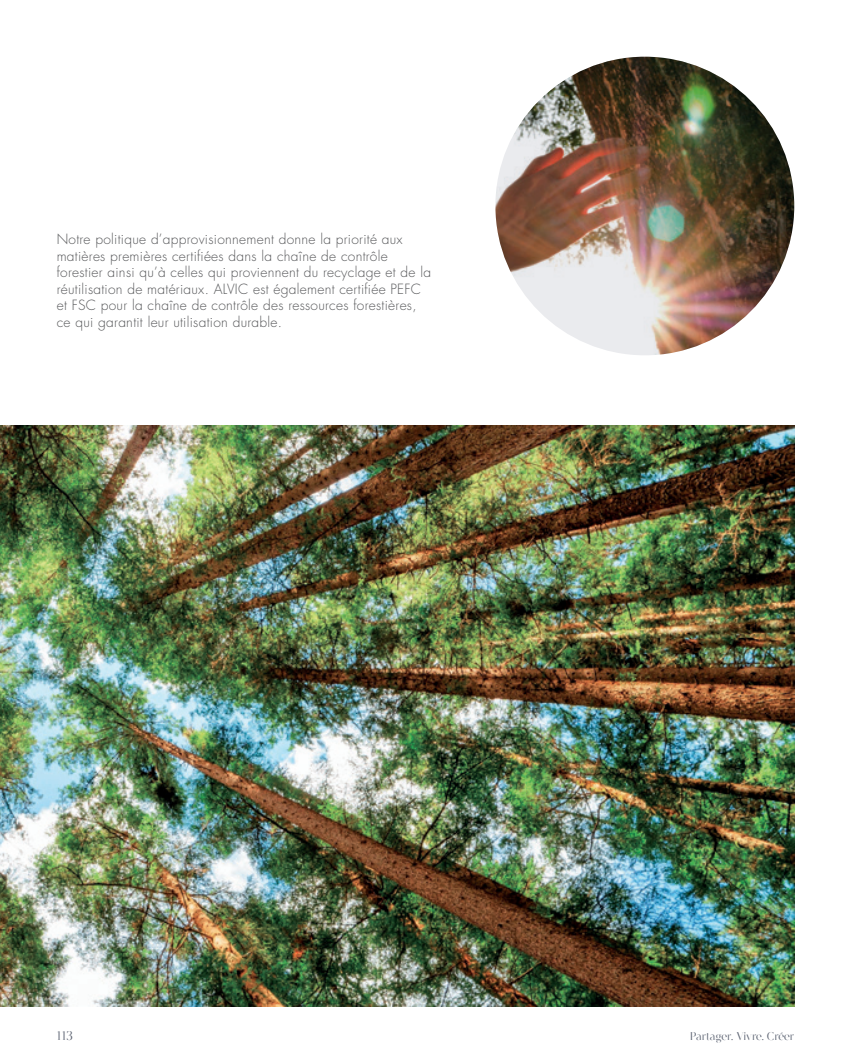
<style>
.page{position:relative;width:851px;height:1063px;background:#fff}
.page>*{position:absolute;margin:0;border:0;box-sizing:border-box;transform-origin:0 0}
.t1{font:300 13.75px/16.5px "Futura Std";letter-spacing:.02em;color:#57585a}
.t2{font:12.5px "Argesta Hairline";color:#5b6271}
.t3{font:11.25px "Argesta Hairline";color:#5b6271}
</style>
<div class="page">
<img style="left:0;top:426px;width:794px;height:580px">
<img style="left:495px;top:57px;width:299px;height:298px;border-radius:50%">
<p class="t1" style="left:57px;top:231px;width:376px">Notre politique d’approvisionnement donne la priorité aux matières premières certifiées dans la chaîne de contrôle forestier ainsi qu’à celles qui proviennent du recyclage et de la réutilisation de matériaux. ALVIC est également certifiée PEFC et FSC pour la chaîne de contrôle des ressources forestières, ce qui garantit leur utilisation durable.</p>
<p class="t2" style="left:57px;top:1028px;width:18px">113</p>
<p class="t3" style="left:689px;top:1030px;width:106px">Partager. Vivre. Créer</p>
</div>
